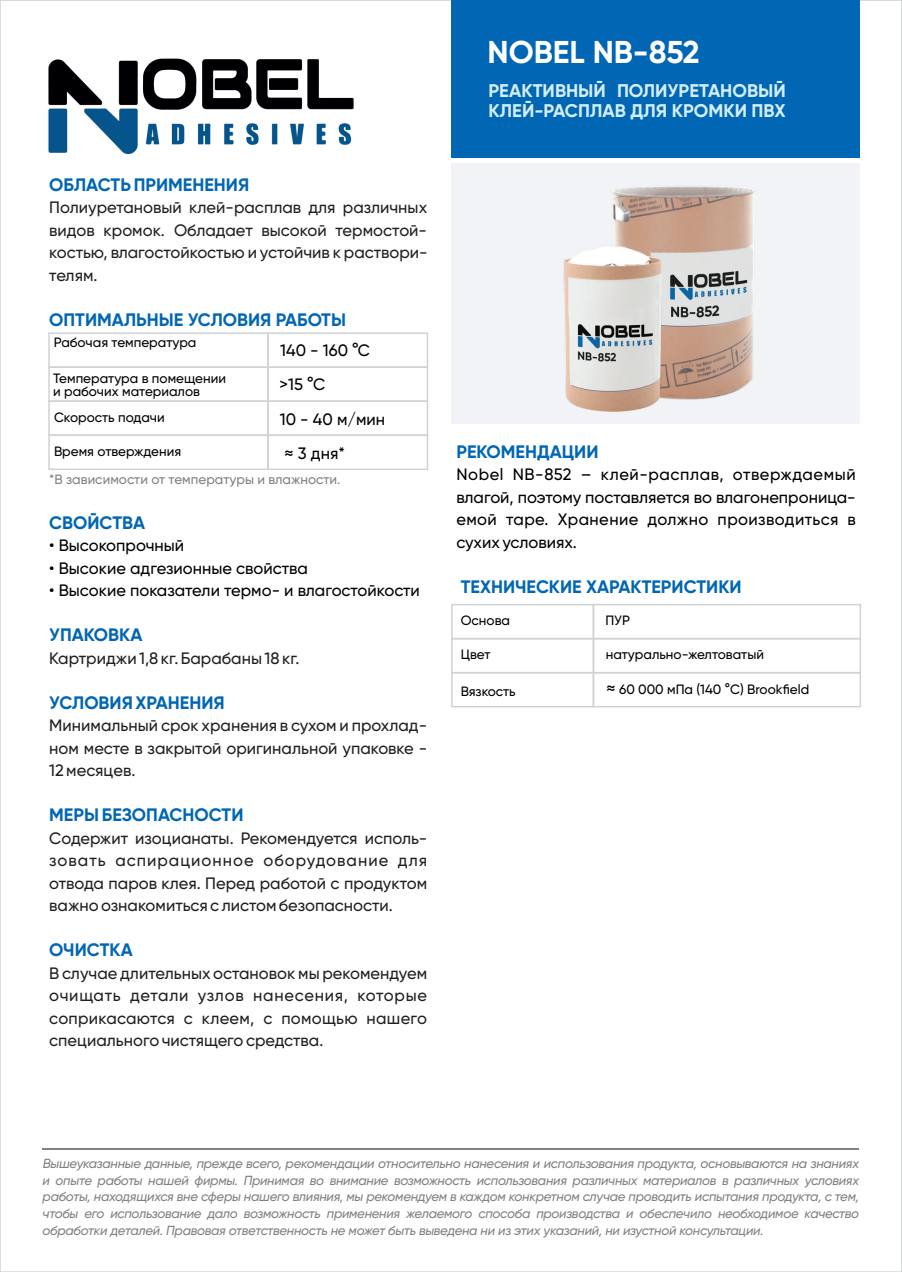
<style>
.page{position:relative;width:902px;height:1272px;background:#fff}
.page>*{position:absolute;margin:0;border:0;box-sizing:border-box;transform-origin:0 0}
.t1{font:700 31.5px "Gilroy";color:#fff}
.t2{font:700 18.3px/20.1px "Gilroy";color:#d4effb}
.t3{font:700 18px "Gilroy";color:#0166b3}
.t4{font:500 16.5px/22.5px "Gilroy";color:#231f20;text-align:justify}
.t5{font:500 16.5px/22.5px "Gilroy";color:#000;text-align:justify}
.t6{font:500 13.5px/13.2px "Gilroy";color:#000}
.t7{font:500 13.5px "Gilroy";color:#808285}
.t8{font:italic 500 13.2px/17px "Gilroy";letter-spacing:-.02em;color:#808285;text-align:justify}
.s1{font-size:16.5px}
</style>
<div class="page">
<img style="left:48px;top:58px;width:306px;height:96px">
<div style="left:451px;top:0;width:408px;height:158px;background:#0166b3"></div>
<hr style="left:43px;top:1147px;width:816px;height:2px;background:#808285">
<div style="left:48px;top:332px;width:221px;height:36px;border:2px solid #d1d2d4"></div>
<div style="left:48px;top:366px;width:221px;height:36px;border:2px solid #d1d2d4"></div>
<div style="left:48px;top:400px;width:221px;height:36px;border:2px solid #d1d2d4"></div>
<div style="left:267px;top:332px;width:161px;height:36px;border:2px solid #d1d2d4"></div>
<div style="left:267px;top:366px;width:161px;height:36px;border:2px solid #d1d2d4"></div>
<div style="left:267px;top:400px;width:161px;height:36px;border:2px solid #d1d2d4"></div>
<div style="left:451px;top:638px;width:143px;height:35px;border:2px solid #d1d2d4"></div>
<div style="left:451px;top:672px;width:143px;height:35px;border:2px solid #d1d2d4"></div>
<div style="left:592px;top:638px;width:269px;height:35px;border:2px solid #d1d2d4"></div>
<div style="left:592px;top:672px;width:269px;height:35px;border:2px solid #d1d2d4"></div>
<div style="left:451px;top:604px;width:143px;height:35px;border:2px solid #d1d2d4"></div>
<div style="left:592px;top:604px;width:269px;height:35px;border:2px solid #d1d2d4"></div>
<div style="left:48px;top:434px;width:221px;height:36px;border:2px solid #d1d2d4"></div>
<div style="left:267px;top:434px;width:161px;height:36px;border:2px solid #d1d2d4"></div>
<div style="left:451px;top:164px;width:408px;height:260px;background:#f1f3f6"></div>
<img style="left:611px;top:186px;width:144px;height:214px">
<img style="left:563px;top:246px;width:99px;height:166px">
<p class="t3" style="left:49px;top:177px;width:201px">ОБЛАСТЬ ПРИМЕНЕНИЯ</p>
<p class="t4" style="left:49px;top:198px;width:380px">Полиуретановый клей-расплав для различных видов кромок. Обладает высокой термостой&shy;костью, влагостойкостью и устойчив к раствори&shy;телям.</p>
<p class="t3" style="left:49px;top:312px;width:298px">ОПТИМАЛЬНЫЕ УСЛОВИЯ РАБОТЫ</p>
<p class="t6" style="left:54px;top:337px;width:144px">Рабочая температура</p>
<p class="t6" style="left:53px;top:372px;width:174px">Температура в помещении и рабочих материалов</p>
<p class="t6" style="left:54px;top:411px;width:112px">Скорость подачи</p>
<p class="t5" style="left:279px;top:335px;width:107px;line-height:34.2px;text-align:left">140 - 160 °C &gt;15 °C<br>10 - 40 м/мин</p>
<p class="t6" style="left:54px;top:445px;width:129px">Время отверждения</p>
<p class="t5" style="left:284px;top:443px;width:62px">≈ 3 дня*</p>
<p class="t7" style="left:49px;top:473px;width:293px">*В зависимости от температуры и влажности.</p>
<p class="t3" style="left:49px;top:514px;width:97px">СВОЙСТВА</p>
<p class="t5" style="left:49px;top:535px;width:136px">• Высокопрочный</p>
<p class="t5" style="left:49px;top:558px;width:260px">• Высокие адгезионные свойства</p>
<p class="t5" style="left:49px;top:580px;width:372px">• Высокие показатели термо- и влагостойкости</p>
<p class="t3" style="left:49px;top:627px;width:95px">УПАКОВКА</p>
<p class="t4" style="left:49px;top:648px;width:252px">Картриджи 1,8 кг. Барабаны 18 кг.</p>
<p class="t3" style="left:49px;top:694px;width:177px">УСЛОВИЯ ХРАНЕНИЯ</p>
<p class="t4" style="left:49px;top:715px;width:379px">Минимальный срок хранения в сухом и прохлад&shy;ном месте в закрытой оригинальной упаковке - 12 месяцев.</p>
<p class="t3" style="left:49px;top:807px;width:196px">МЕРЫ БЕЗОПАСНОСТИ</p>
<p class="t4" style="left:49px;top:827px;width:379px">Содержит изоцианаты. Рекомендуется исполь&shy;зовать аспирационное оборудование для отвода паров клея. Перед работой с продуктом важно ознакомиться с листом безопасности.</p>
<p class="t3" style="left:49px;top:942px;width:85px">ОЧИСТКА</p>
<p class="t4" style="left:49px;top:962px;width:379px">В случае длительных остановок мы рекомендуем очищать детали узлов нанесения, которые соприкасаются с клеем, с помощью нашего специального чистящего средства.</p>
<h1 class="t1" style="left:487px;top:38px;width:213px">NOBEL NB-852</h1>
<p class="t2" style="left:488px;top:81px;width:299px">РЕАКТИВНЫЙ ПОЛИУРЕТАНОВЫЙ<br>КЛЕЙ-РАСПЛАВ ДЛЯ КРОМКИ ПВХ</p>
<p class="t3" style="left:456px;top:443px;width:143px">РЕКОМЕНДАЦИИ</p>
<p class="t5" style="left:456px;top:464px;width:401px">Nobel NB-852 – клей-расплав, отверждаемый влагой, поэтому поставляется во влагонепроница&shy;емой таре. Хранение должно производиться в сухих условиях.</p>
<p class="t3" style="left:461px;top:579px;width:282px">ТЕХНИЧЕСКИЕ ХАРАКТЕРИСТИКИ</p>
<p class="t6" style="left:460px;top:615px;width:51px">Основа</p>
<p class="t6" style="left:605px;top:615px;width:26px">ПУР</p>
<p class="t6" style="left:460px;top:649px;width:31px">Цвет</p>
<p class="t6" style="left:605px;top:649px;width:160px">натурально-желтоватый</p>
<p class="t6" style="left:460px;top:685px;width:56px">Вязкость</p>
<p class="t6" style="left:606px;top:684px;width:205px"><span class="s1">≈</span> 60 000 мПа (140 °C) Brookfield</p>
<p class="t8" style="left:43px;top:1155px;width:818px">Вышеуказанные данные, прежде всего, рекомендации относительно нанесения и использования продукта, основываются на знаниях и опыте работы нашей фирмы. Принимая во внимание возможность использования различных материалов в различных условиях работы, находящихся вне сферы нашего влияния, мы рекомендуем в каждом конкретном случае проводить испытания продукта, с тем, чтобы его использование дало возможность применения желаемого способа производства и обеспечило необходимое качество обработки деталей. Правовая ответственность не может быть выведена ни из этих указаний, ни изустной консультации.</p>
</div>
